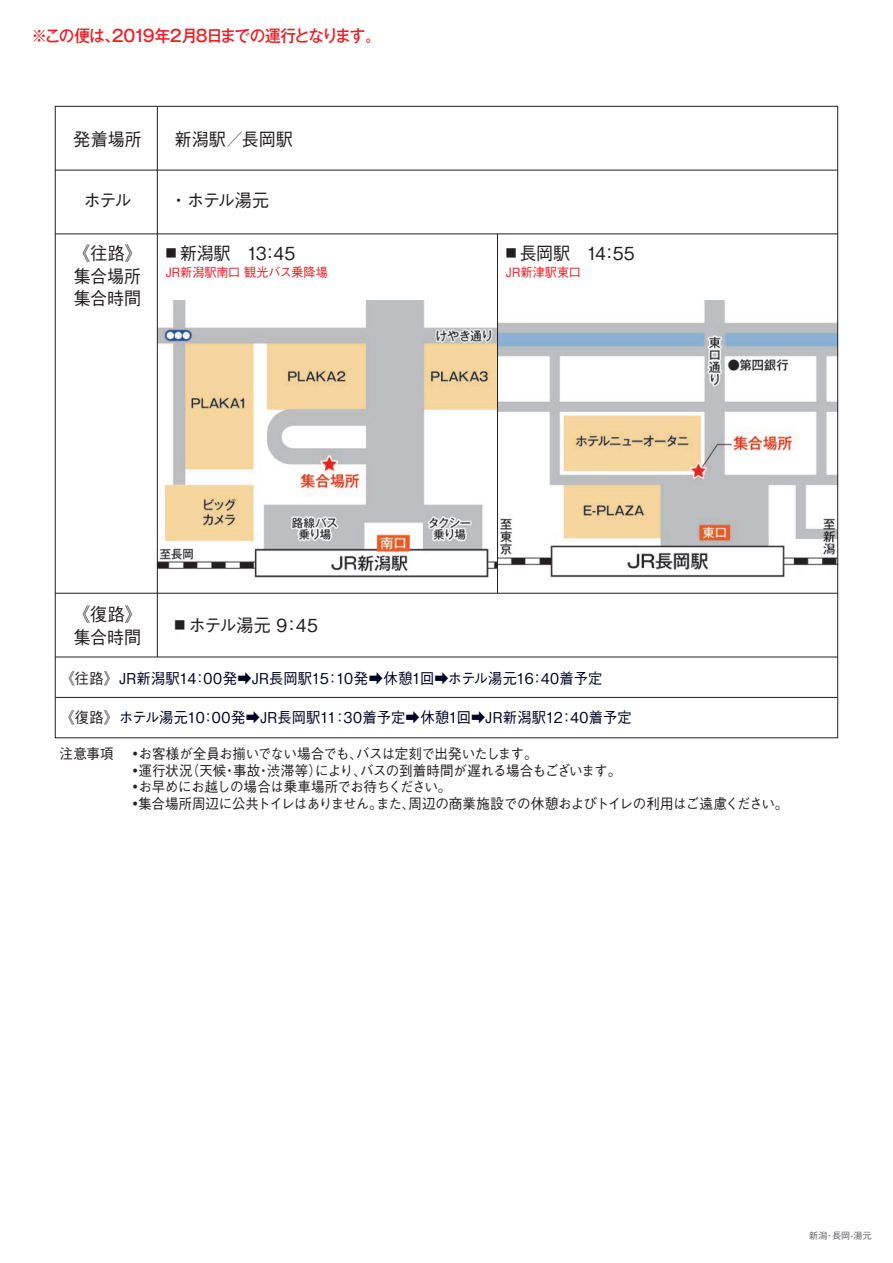
<style>
.page{position:relative;width:893px;height:1263px;background:#fff}
.page>*{position:absolute;margin:0;border:0;box-sizing:border-box;transform-origin:0 0}
.t1{font:500 18px/22.5px "Gothic BBB Pr 6 N";letter-spacing:-.01em;color:#231f20;text-align:justify;scale:.95 1}
.t2{font:500 16.5px "Gothic MB101 Pr 6 N";letter-spacing:-.075em;color:#ee1d23;scale:.95 1}
.t3{font:500 15px "Gothic BBB Pr 6 N";letter-spacing:.015em;color:#000424;scale:.95 1}
.t4{font:500 14.25px/16.5px "Gothic BBB Pr 6 N";letter-spacing:-.03em;color:#231f20;scale:.95 1}
.t5{font:500 12.75px "Gothic BBB Pr 6 N";color:#ee1d23;scale:.95 1}
.t6{font:9px "Gothic MB101 Pr 6 N";color:#6c6d70}
.s1{color:#231f20}
</style>
<div class="page">
<img style="left:158px;top:301px;width:678px;height:292px">
<hr style="left:55px;top:593px;width:783px;height:1px;background:#231f20">
<hr style="left:55px;top:657px;width:783px;height:1px;background:#231f20">
<hr style="left:55px;top:697px;width:783px;height:1px;background:#231f20">
<hr style="left:55px;top:233px;width:783px;height:1px;background:#231f20">
<hr style="left:55px;top:170px;width:783px;height:1px;background:#231f20">
<hr style="left:157px;top:106px;width:1px;height:551px;background:#231f20">
<hr style="left:497px;top:234px;width:1px;height:359px;background:#231f20">
<p class="t2" style="left:32px;top:22px;width:369px">※この便は、2019年2月8日までの運行となります。</p>
<p class="t1" style="left:73px;top:127px;width:74px">発着場所</p>
<p class="t1" style="left:174px;top:127px;width:126px">新潟駅／長岡駅</p>
<p class="t1" style="left:84px;top:187px;width:52px">ホテル</p>
<p class="t1" style="left:170px;top:187px;width:106px">・ホテル湯元</p>
<p class="t1" style="left:73px;top:241px;width:74px">《往路》集合場所集合時間</p>
<p class="t1" style="left:166px;top:241px;width:138px"><sup>■</sup> 新潟駅　13：45</p>
<p class="t5" style="left:166px;top:262px;width:172px">JR新潟駅南口 観光バス乗降場</p>
<p class="t1" style="left:506px;top:241px;width:137px"><sup>■</sup> 長岡駅　14：55</p>
<p class="t5" style="left:506px;top:262px;width:80px">JR新津駅東口</p>
<p class="t1" style="left:73px;top:602px;width:74px">《復路》集合時間</p>
<p class="t3" style="left:61px;top:666px;width:572px"><span class="s1">《往路》</span>JR新潟駅14：00発➡JR長岡駅15：10発➡休憩1回➡ホテル湯元16：40着予定</p>
<p class="t3" style="left:61px;top:705px;width:603px"><span class="s1">《復路》</span>ホテル湯元10：00発➡JR長岡駅11：30着予定➡休憩1回➡JR新潟駅12：40着予定</p>
<p class="t1" style="left:174px;top:613px;width:153px"><sup>■</sup> ホテル湯元 9：45</p>
<p class="t4" style="left:128px;top:744px;width:696px;text-indent:-69px">注意事項 ・お客様が全員お揃いでない場合でも、バスは定刻で出発いたします。<br>・運行状況（天候・事故・渋滞等）により、バスの到着時間が遅れる場合もございます。<br>・お早めにお越しの場合は乗車場所でお待ちください。<br>・集合場所周辺に公共トイレはありません。また、周辺の商業施設での休憩およびトイレの利用はご遠慮ください。</p>
<p class="t6" style="left:809px;top:1228px;width:64px">新潟・長岡-湯元</p>
</div>
